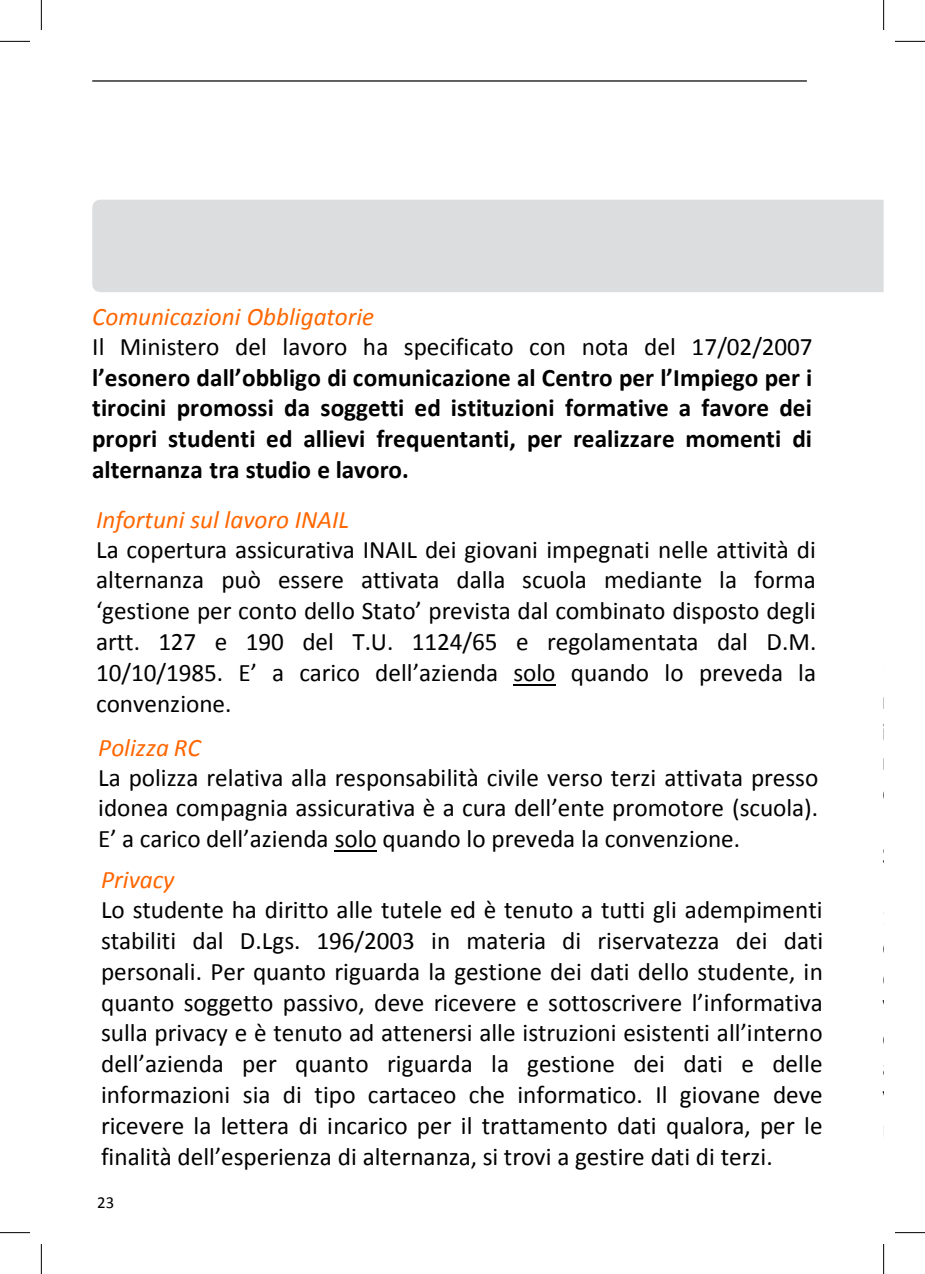
<style>
.page{position:relative;width:925px;height:1274px;background:#fff}
.page>*{position:absolute;margin:0;border:0;box-sizing:border-box;transform-origin:0 0}
.t1{font:25.2px/30.6px "Calibri";color:#000}
.t2{font:700 25.2px/30.6px "Calibri";color:#000}
.t3{font:16.8px "Calibri";color:#000}
.s1{font-weight:400;font-style:italic;color:#f60}
.s2{font-weight:400}
.s3{font-style:italic;color:#f60}
</style>
<div class="page">
<div style="left:92px;top:200px;width:791px;height:92px;background:#dcddde"></div>
<hr style="left:513px;top:683px;width:42px;height:2px;background:#000">
<hr style="left:92px;top:80px;width:715px;height:2px;background:#231f20">
<hr style="left:334px;top:849px;width:42px;height:2px;background:#000">
<hr style="left:0;top:41px;width:30px;height:1px;background:#000">
<hr style="left:895px;top:41px;width:30px;height:1px;background:#000">
<hr style="left:0;top:1232px;width:30px;height:1px;background:#000">
<hr style="left:895px;top:1232px;width:30px;height:1px;background:#000">
<hr style="left:41px;top:0;width:1px;height:30px;background:#000">
<hr style="left:41px;top:1243px;width:1px;height:30px;background:#000">
<hr style="left:883px;top:0;width:1px;height:30px;background:#000">
<hr style="left:883px;top:1243px;width:1px;height:30px;background:#000">
<p class="t2" style="left:92px;top:300px;width:721px"><span class="s1">Comunicazioni Obbligatorie<br></span><span class="s2">Il Ministero del lavoro ha specificato con nota del 17/02/2007 </span>l’esonero dall’obbligo di comunicazione al Centro per l’Impiego per i tirocini promossi da soggetti ed istituzioni formative a favore dei propri studenti ed allievi frequentanti, per realizzare momenti di alternanza tra studio e lavoro.</p>
<p class="t1" style="left:96px;top:502px;width:722px"><span class="s3">Infortuni sul lavoro INAIL<br></span>La copertura assicurativa INAIL dei giovani impegnati nelle attività di alternanza può essere attivata dalla scuola mediante la forma ‘gestione per conto dello Stato’ prevista dal combinato disposto degli artt. 127 e 190 del T.U. 1124/65 e regolamentata dal D.M.<br>10/10/1985. E’ a carico dell’azienda solo quando lo preveda la convenzione.</p>
<p class="t1" style="left:98px;top:730px;width:721px"><span class="s3">Polizza RC<br></span>La polizza relativa alla responsabilità civile verso terzi attivata presso idonea compagnia assicurativa è a cura dell’ente promotore (scuola).<br>E’ a carico dell’azienda solo quando lo preveda la convenzione.</p>
<p class="t1" style="left:101px;top:863px;width:723px"><span class="s3">Privacy<br></span>Lo studente ha diritto alle tutele ed è tenuto a tutti gli adempimenti stabiliti dal D.Lgs. 196/2003 in materia di riservatezza dei dati personali. Per quanto riguarda la gestione dei dati dello studente, in quanto soggetto passivo, deve ricevere e sottoscrivere l’informativa sulla privacy e è tenuto ad attenersi alle istruzioni esistenti all’interno dell’azienda per quanto riguarda la gestione dei dati e delle informazioni sia di tipo cartaceo che informatico. Il giovane deve ricevere la lettera di incarico per il trattamento dati qualora, per le finalità dell’esperienza di alternanza, si trovi a gestire dati di terzi.</p>
<p class="t3" style="left:97px;top:1191px;width:18px">23</p>
</div>
